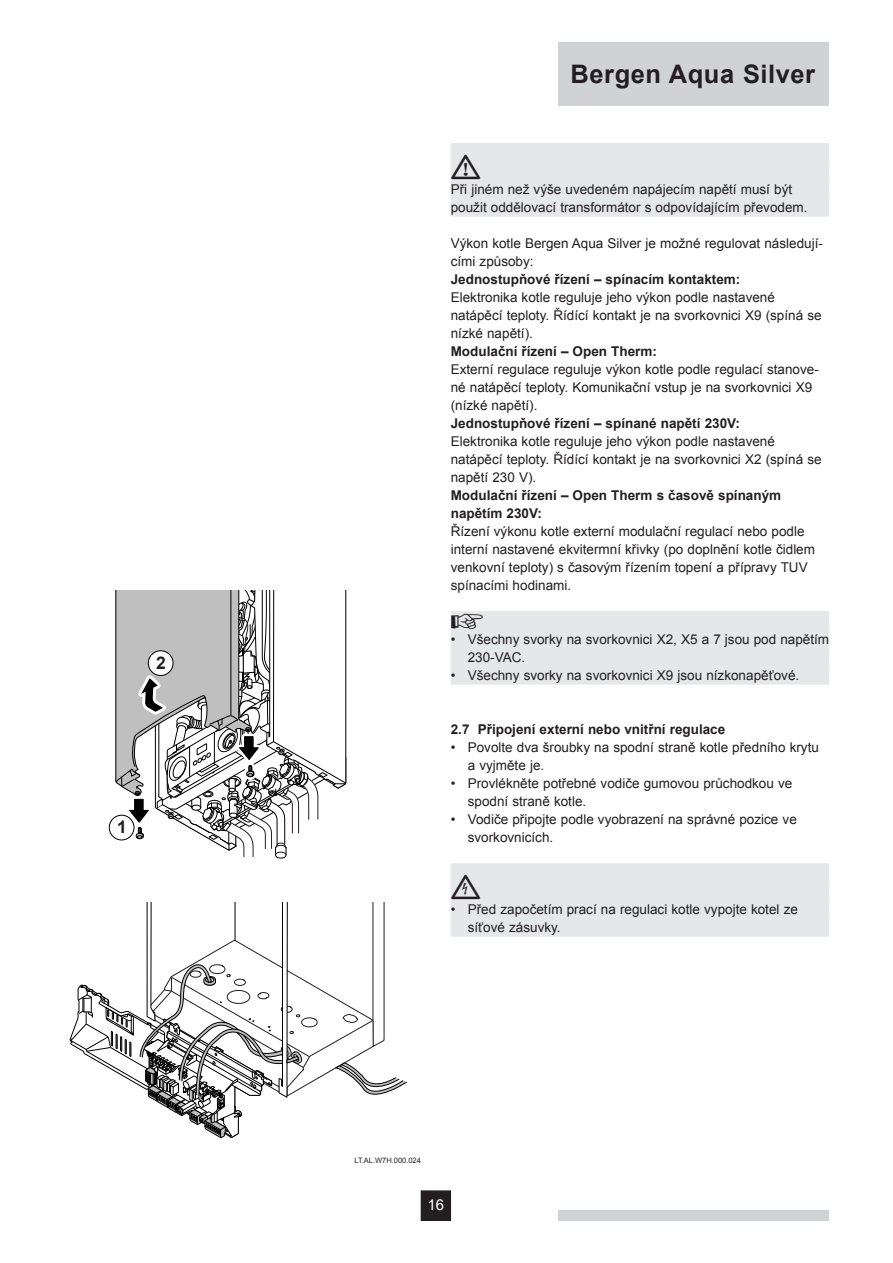
<style>
.page{position:relative;width:893px;height:1263px;background:#fff}
.page>*{position:absolute;margin:0;border:0;box-sizing:border-box;transform-origin:0 0}
.t1{font:700 25.5px "Arial";letter-spacing:.02em;color:#231f20}
.t2{font:700 17.4px "Arial";color:#231f20}
.t3{font:15px "Arial";color:#fff}
.Standaard{font:13.5px/18px "Arial";color:#231f20}
.Standaard_inspring{font:13.5px/18px "Arial";color:#231f20}
.Standaard-2{font:700 13.5px/18px "Arial";color:#231f20}
.Kop_2{font:700 13.5px "Arial";color:#231f20}
.t4{font:8.7px "Arial";letter-spacing:-.03em;color:#000}
.Tekeningnummer{font:7.5px "Arial";color:#231f20}
</style>
<div class="page">
<div style="left:559px;top:1210px;width:270px;height:10px;background:#d1d2d4"></div>
<div style="left:421px;top:1191px;width:30px;height:29px;background:#231f20"></div>
<div style="left:558px;top:42px;width:270px;height:64px;background:#d1d2d4"></div>
<svg style="left:69px;top:902px;width:338px;height:237px"></svg>
<div style="left:451px;top:143px;width:378px;height:20px;background:#e6e7e9"></div>
<div style="left:451px;top:161px;width:378px;height:20px;background:#e6e7e9"></div>
<div style="left:451px;top:179px;width:378px;height:20px;background:#e6e7e9"></div>
<div style="left:451px;top:197px;width:378px;height:20px;background:#e6e7e9"></div>
<div style="left:451px;top:611px;width:378px;height:20px;background:#e6e7e9"></div>
<div style="left:451px;top:629px;width:378px;height:20px;background:#e6e7e9"></div>
<div style="left:451px;top:647px;width:378px;height:20px;background:#e6e7e9"></div>
<div style="left:451px;top:665px;width:378px;height:20px;background:#e6e7e9"></div>
<div style="left:451px;top:863px;width:378px;height:20px;background:#e6e7e9"></div>
<div style="left:451px;top:881px;width:378px;height:20px;background:#e6e7e9"></div>
<div style="left:451px;top:899px;width:378px;height:20px;background:#e6e7e9"></div>
<div style="left:451px;top:917px;width:378px;height:20px;background:#e6e7e9"></div>
<svg style="left:115px;top:590px;width:231px;height:269px"></svg>
<p class="t2" style="left:156px;top:653px;width:11px">2</p>
<p class="t2" style="left:117px;top:817px;width:11px">1</p>
<h1 class="t1" style="left:571px;top:57px;width:246px">Bergen Aqua Silver</h1>
<p class="Standaard" style="left:451px;top:181px;width:343px">Při jiném než výše uvedeném napájecím napětí musí být</p>
<p class="Standaard" style="left:451px;top:199px;width:358px">použit oddělovací transformátor s odpovídajícím převodem.</p>
<p class="Standaard" style="left:451px;top:235px;width:374px">Výkon kotle Bergen Aqua Silver je možné regulovat následují&shy;cími způsoby:</p>
<p class="Standaard-2" style="left:451px;top:271px;width:291px">Jednostupňové řízení – spínacím kontaktem:</p>
<p class="Standaard" style="left:451px;top:289px;width:372px">Elektronika kotle reguluje jeho výkon podle nastavené natápěcí teploty. Řídící kontakt je na svorkovnici X9 (spíná se nízké napětí).</p>
<p class="Standaard-2" style="left:451px;top:343px;width:208px">Modulační řízení – Open Therm:</p>
<p class="Standaard" style="left:451px;top:361px;width:370px">Externí regulace reguluje výkon kotle podle regulací stanove&shy;né natápěcí teploty. Komunikační vstup je na svorkovnici X9 (nízké napětí).</p>
<p class="Standaard-2" style="left:451px;top:415px;width:291px">Jednostupňové řízení – spínané napětí 230V:</p>
<p class="Standaard" style="left:451px;top:433px;width:372px">Elektronika kotle reguluje jeho výkon podle nastavené natápěcí teploty. Řídící kontakt je na svorkovnici X2 (spíná se napětí 230 V).</p>
<p class="Standaard-2" style="left:451px;top:487px;width:332px">Modulační řízení – Open Therm s časově spínaným napětím 230V:</p>
<p class="Standaard" style="left:451px;top:523px;width:366px">Řízení výkonu kotle externí modulační regulací nebo podle interní nastavené ekvitermní křivky (po doplnění kotle čidlem venkovní teploty) s časovým řízením topení a přípravy TUV spínacími hodinami.</p>
<p class="Standaard_inspring" style="left:451px;top:631px;width:380px">• Všechny svorky na svorkovnici X2, X5 a 7 jsou pod napětím</p>
<p class="Standaard_inspring" style="left:468px;top:649px;width:59px">230-VAC.</p>
<p class="Standaard_inspring" style="left:451px;top:667px;width:350px">• Všechny svorky na svorkovnici X9 jsou nízkonapěťové.</p>
<p class="Kop_2" style="left:451px;top:721px;width:276px">2.7 Připojení externí nebo vnitřní regulace</p>
<p class="Standaard_inspring" style="left:468px;top:739px;width:353px;text-indent:-17px">• Povolte dva šroubky na spodní straně kotle předního krytu a vyjměte je.</p>
<p class="Standaard_inspring" style="left:468px;top:775px;width:326px;text-indent:-17px">• Provlékněte potřebné vodiče gumovou průchodkou ve spodní straně kotle.</p>
<p class="Standaard_inspring" style="left:468px;top:811px;width:331px;text-indent:-17px">• Vodiče připojte podle vyobrazení na správné pozice ve svorkovnicích.</p>
<p class="Standaard_inspring" style="left:451px;top:901px;width:349px">• Před započetím prací na regulaci kotle vypojte kotel ze</p>
<p class="Standaard_inspring" style="left:468px;top:919px;width:94px">síťové zásuvky.</p>
<p class="t4" style="left:351px;top:1152px;width:70px">LTALW7H000024c</p>
<p class="Tekeningnummer" style="left:354px;top:1156px;width:68px">LT.AL.W7H.000.024</p>
<p class="t3" style="left:427px;top:1195px;width:18px">16</p>
</div>
